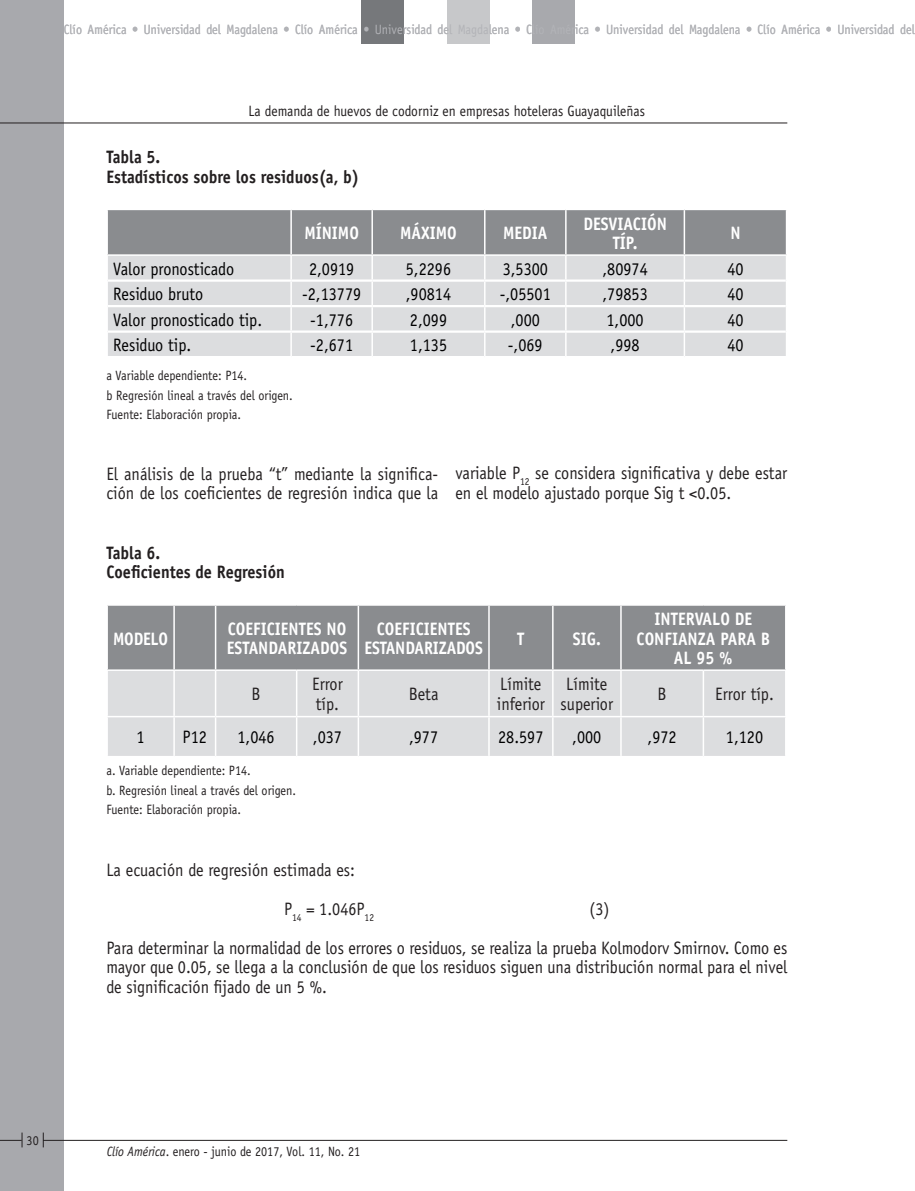
<style>
.page{position:relative;width:915px;height:1191px;background:#fff}
.page>*{position:absolute;margin:0;border:0;box-sizing:border-box;transform-origin:0 0}
.t1{font:18px/19.5px "Officina Sans";color:#231f20;scale:.9 1}
.t2{font:18px "Officina Sans";color:#000001;scale:.9 1}
.t3{font:700 18px/19.5px "Officina Sans";color:#fff;text-align:center;scale:.9 1}
.t4{font:700 18px/19.8px "Officina Sans";color:#231f20;scale:.9 1}
.t5{font:15px "Officina Sans";color:#231f20;scale:.9 1}
.t6{font:13.5px/19.5px "Officina Sans";color:#231f20;scale:.9 1}
.t7{font:13.5px "Officina Sans";color:#b2b3b7;scale:.9 1}
.s1{font-style:italic}
</style>
<div class="page">
<div style="left:0;top:0;width:64px;height:1191px;background:#a8a9ad"></div>
<hr style="left:43px;top:1140px;width:744px;height:1px;background:#231f20">
<svg style="left:43px;top:1132px;width:1px;height:15px"></svg>
<svg style="left:0;top:1132px;width:23px;height:15px"></svg>
<div style="left:361px;top:0;width:43px;height:44px;background:#76787b"></div>
<div style="left:531px;top:0;width:43px;height:44px;background:#a8a9ad"></div>
<div style="left:446px;top:0;width:43px;height:44px;background:#c7c8ca"></div>
<hr style="left:0;top:123px;width:787px;height:1px;background:#231f20">
<svg style="left:108px;top:210px;width:677px;height:146px;background:#c2c3c5"></svg>
<hr style="left:683px;top:333px;width:2px;height:23px;background:#fff">
<hr style="left:106px;top:254px;width:185px;height:2px;background:#fff">
<hr style="left:291px;top:254px;width:81px;height:2px;background:#fff">
<hr style="left:372px;top:254px;width:112px;height:2px;background:#fff">
<hr style="left:484px;top:254px;width:81px;height:2px;background:#fff">
<hr style="left:565px;top:254px;width:119px;height:2px;background:#fff">
<hr style="left:684px;top:254px;width:103px;height:2px;background:#fff">
<hr style="left:108px;top:279px;width:183px;height:3px;background:#fff">
<hr style="left:291px;top:279px;width:81px;height:3px;background:#fff">
<hr style="left:372px;top:279px;width:112px;height:3px;background:#fff">
<hr style="left:484px;top:279px;width:81px;height:3px;background:#fff">
<hr style="left:565px;top:279px;width:119px;height:3px;background:#fff">
<hr style="left:684px;top:279px;width:101px;height:3px;background:#fff">
<hr style="left:108px;top:305px;width:183px;height:2px;background:#fff">
<hr style="left:291px;top:305px;width:81px;height:2px;background:#fff">
<hr style="left:372px;top:305px;width:112px;height:2px;background:#fff">
<hr style="left:484px;top:305px;width:81px;height:2px;background:#fff">
<hr style="left:565px;top:305px;width:119px;height:2px;background:#fff">
<hr style="left:684px;top:305px;width:101px;height:2px;background:#fff">
<hr style="left:108px;top:330px;width:183px;height:3px;background:#fff">
<hr style="left:291px;top:330px;width:81px;height:3px;background:#fff">
<hr style="left:372px;top:330px;width:112px;height:3px;background:#fff">
<hr style="left:484px;top:330px;width:81px;height:3px;background:#fff">
<hr style="left:565px;top:330px;width:119px;height:3px;background:#fff">
<hr style="left:684px;top:330px;width:101px;height:3px;background:#fff">
<div style="left:108px;top:606px;width:676px;height:63px;background:#8a8c8f"></div>
<div style="left:108px;top:671px;width:676px;height:85px;background:#dcdddf"></div>
<hr style="left:173px;top:606px;width:2px;height:63px;background:#fff">
<hr style="left:215px;top:606px;width:1px;height:63px;background:#fff">
<hr style="left:357px;top:606px;width:2px;height:63px;background:#fff">
<hr style="left:488px;top:606px;width:1px;height:63px;background:#fff">
<hr style="left:552px;top:606px;width:1px;height:63px;background:#fff">
<hr style="left:620px;top:606px;width:1px;height:63px;background:#fff">
<hr style="left:173px;top:671px;width:2px;height:45px;background:#fff">
<hr style="left:215px;top:671px;width:1px;height:45px;background:#fff">
<hr style="left:296px;top:671px;width:1px;height:45px;background:#fff">
<hr style="left:357px;top:671px;width:2px;height:45px;background:#fff">
<hr style="left:488px;top:671px;width:1px;height:45px;background:#fff">
<hr style="left:552px;top:671px;width:1px;height:45px;background:#fff">
<hr style="left:620px;top:671px;width:1px;height:45px;background:#fff">
<hr style="left:702px;top:671px;width:2px;height:45px;background:#fff">
<hr style="left:106px;top:716px;width:68px;height:1px;background:#fff">
<hr style="left:174px;top:716px;width:41px;height:1px;background:#fff">
<hr style="left:173px;top:717px;width:2px;height:39px;background:#fff">
<hr style="left:215px;top:716px;width:81px;height:1px;background:#fff">
<hr style="left:215px;top:717px;width:1px;height:39px;background:#fff">
<hr style="left:296px;top:716px;width:62px;height:1px;background:#fff">
<hr style="left:296px;top:717px;width:1px;height:39px;background:#fff">
<hr style="left:358px;top:716px;width:131px;height:1px;background:#fff">
<hr style="left:357px;top:717px;width:2px;height:39px;background:#fff">
<hr style="left:489px;top:716px;width:63px;height:1px;background:#fff">
<hr style="left:488px;top:717px;width:1px;height:39px;background:#fff">
<hr style="left:552px;top:716px;width:68px;height:1px;background:#fff">
<hr style="left:552px;top:717px;width:1px;height:39px;background:#fff">
<hr style="left:620px;top:716px;width:83px;height:1px;background:#fff">
<hr style="left:620px;top:717px;width:1px;height:39px;background:#fff">
<hr style="left:703px;top:716px;width:83px;height:1px;background:#fff">
<hr style="left:702px;top:717px;width:2px;height:39px;background:#fff">
<p class="t7" style="left:64px;top:21px;width:946px">Clío América • Universidad del Magdalena • Clío América • Universidad del Magdalena • Clío América • Universidad del Magdalena • Clío América • Universidad del</p>
<p class="t5" style="left:248px;top:102px;width:442px">La demanda de huevos de codorniz en empresas hoteleras Guayaquileñas</p>
<p class="t4" style="left:106px;top:147px;width:282px">Tabla 5.<br>Estadísticos sobre los residuos(a, b)</p>
<p class="t3" style="left:304px;top:223px;width:62px">MÍNIMO</p>
<p class="t3" style="left:400px;top:223px;width:64px">MÁXIMO</p>
<p class="t3" style="left:503px;top:223px;width:51px">MEDIA</p>
<p class="t3" style="left:583px;top:213px;width:94px">DESVIACIÓN<br>TÍP.</p>
<p class="t3" style="left:730px;top:223px;width:13px">N</p>
<p class="t2" style="left:113px;top:258px;width:136px">Valor pronosticado</p>
<p class="t2" style="left:309px;top:258px;width:52px">2,0919</p>
<p class="t2" style="left:405px;top:258px;width:52px">5,2296</p>
<p class="t2" style="left:502px;top:258px;width:52px">3,5300</p>
<p class="t2" style="left:602px;top:258px;width:52px">,80974</p>
<p class="t2" style="left:727px;top:258px;width:19px">40</p>
<p class="t2" style="left:113px;top:283px;width:102px">Residuo bruto</p>
<p class="t2" style="left:302px;top:283px;width:67px">-2,13779</p>
<p class="t2" style="left:405px;top:283px;width:52px">,90814</p>
<p class="t2" style="left:499px;top:283px;width:58px">-,05501</p>
<p class="t2" style="left:602px;top:283px;width:52px">,79853</p>
<p class="t2" style="left:727px;top:283px;width:19px">40</p>
<p class="t2" style="left:113px;top:309px;width:167px">Valor pronosticado tip.</p>
<p class="t2" style="left:310px;top:309px;width:49px">-1,776</p>
<p class="t2" style="left:410px;top:309px;width:43px">2,099</p>
<p class="t2" style="left:510px;top:309px;width:34px">,000</p>
<p class="t2" style="left:606px;top:309px;width:43px">1,000</p>
<p class="t2" style="left:727px;top:309px;width:19px">40</p>
<p class="t2" style="left:113px;top:334px;width:88px">Residuo tip.</p>
<p class="t2" style="left:310px;top:334px;width:49px">-2,671</p>
<p class="t2" style="left:410px;top:334px;width:43px">1,135</p>
<p class="t2" style="left:507px;top:334px;width:40px">-,069</p>
<p class="t2" style="left:610px;top:334px;width:34px">,998</p>
<p class="t2" style="left:727px;top:334px;width:19px">40</p>
<p class="t6" style="left:106px;top:366px;width:209px">a Variable dependiente: P14.<br>b Regresión lineal a través del origen.<br>Fuente: Elaboración propia.</p>
<p class="t1" style="left:106px;top:464px;width:370px">El análisis de la prueba “t” mediante la significa&shy;ción de los coeficientes de regresión indica que la</p>
<p class="t1" style="left:455px;top:463px;width:370px">variable P<sub>12</sub> se considera significativa y debe estar en el modelo ajustado porque Sig t &lt;0.05.</p>
<p class="t4" style="left:106px;top:542px;width:200px">Tabla 6.<br>Coeficientes de Regresión</p>
<p class="t3" style="left:113px;top:628px;width:63px">MODELO</p>
<p class="t3" style="left:227px;top:619px;width:135px;text-align:left">COEFICIENTES NO<br>ESTANDARIZADOS</p>
<p class="t3" style="left:364px;top:619px;width:133px">COEFICIENTES<br>ESTANDARIZADOS</p>
<p class="t3" style="left:517px;top:628px;width:9px">T</p>
<p class="t3" style="left:572px;top:628px;width:32px">SIG.</p>
<p class="t3" style="left:636px;top:609px;width:150px">INTERVALO DE<br>CONFIANZA PARA B<br>AL 95 %</p>
<p class="t1" style="left:251px;top:684px;width:12px">B</p>
<p class="t1" style="left:312px;top:674px;width:36px">Error típ.</p>
<p class="t1" style="left:408px;top:684px;width:35px">Beta</p>
<p class="t1" style="left:496px;top:674px;width:55px">Límite inferior</p>
<p class="t1" style="left:560px;top:674px;width:60px;text-align:center">Límite superior</p>
<p class="t1" style="left:657px;top:684px;width:12px">B</p>
<p class="t1" style="left:715px;top:684px;width:67px">Error típ.</p>
<p class="t2" style="left:136px;top:726px;width:11px">1</p>
<p class="t2" style="left:182px;top:726px;width:28px">P12</p>
<p class="t2" style="left:237px;top:726px;width:43px">1,046</p>
<p class="t2" style="left:313px;top:726px;width:34px">,037</p>
<p class="t2" style="left:409px;top:726px;width:34px">,977</p>
<p class="t2" style="left:498px;top:726px;width:52px">28.597</p>
<p class="t2" style="left:572px;top:726px;width:34px">,000</p>
<p class="t2" style="left:647px;top:726px;width:34px">,972</p>
<p class="t2" style="left:725px;top:726px;width:43px">1,120</p>
<p class="t6" style="left:106px;top:761px;width:212px">a. Variable dependiente: P14.<br>b. Regresión lineal a través del origen.<br>Fuente: Elaboración propia.</p>
<p class="t1" style="left:284px;top:850px;width:101px;line-height:39px;text-indent:-178px">La ecuación de regresión estimada es:<br>P<sub>14</sub> = 1.046P<sub>12</sub></p>
<p class="t1" style="left:106px;top:889px;width:758px;line-height:39px;text-indent:483px">(3)<br>Para determinar la normalidad de los errores o residuos, se realiza la prueba Kolmodorv Smirnov. Como es</p>
<p class="t1" style="left:106px;top:957px;width:757px">mayor que 0.05, se llega a la conclusión de que los residuos siguen una distribución normal para el nivel de significación fijado de un 5 %.</p>
<p class="t6" style="left:27px;top:1130px;width:15px">30</p>
<p class="t6" style="left:107px;top:1142px;width:283px"><span class="s1">Clío América</span>. enero - junio de 2017, Vol. 11, No. 21</p>
</div>
